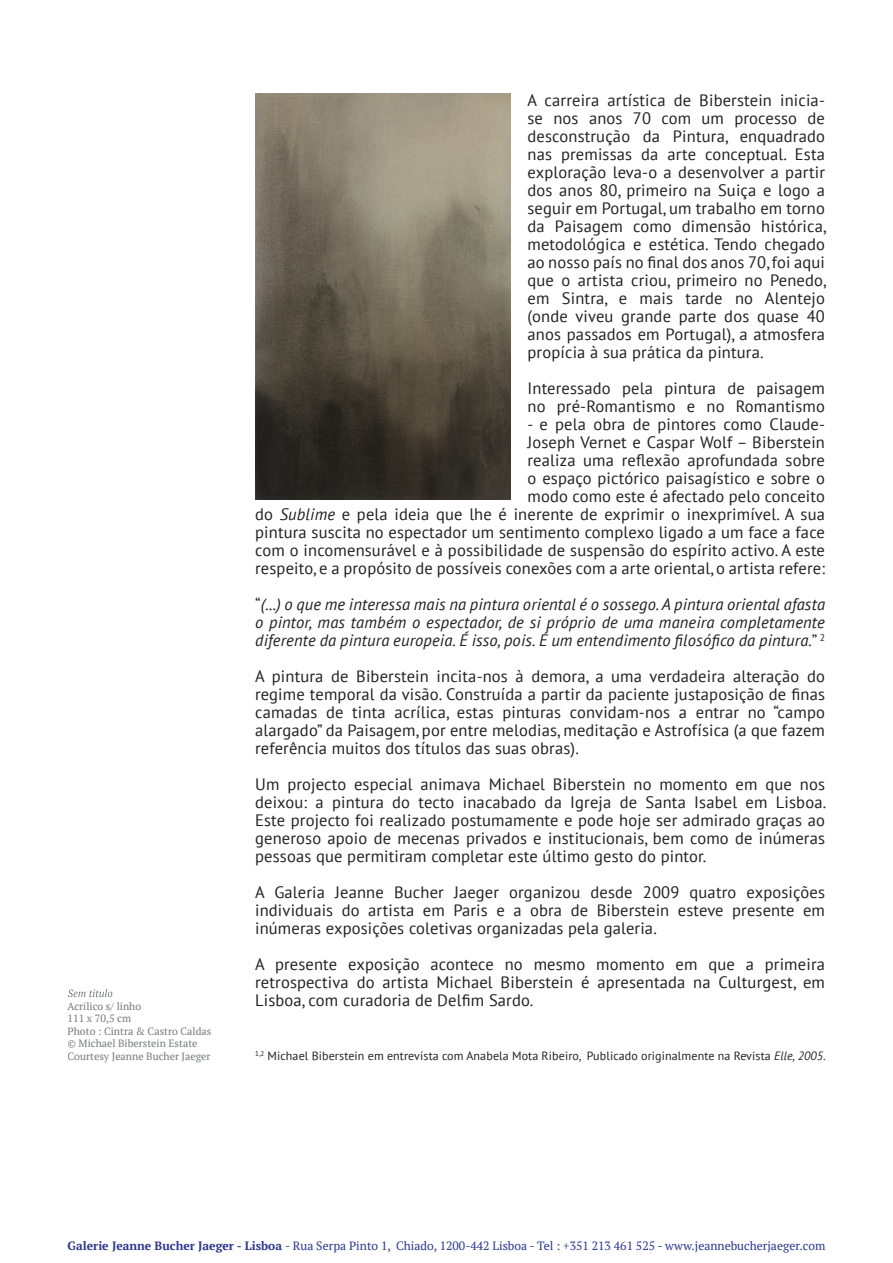
<style>
.page{position:relative;width:893px;height:1263px;background:#fff}
.page>*{position:absolute;margin:0;border:0;box-sizing:border-box;transform-origin:0 0}
.t1{font:16.5px/18px "PT Sans";letter-spacing:.01em;color:#231f20;text-align:justify}
.t2{font:italic 16.5px/18px "PT Sans";letter-spacing:.01em;color:#231f20;text-align:justify}
.t3{font:12px "PT Serif";color:#2c3691}
.t4{font:12px "PT Sans";letter-spacing:.01em;color:#231f20}
.t5{font:10.5px/12.6px "PT Serif";color:#76787b}
.s1{font-style:italic}
.s2{font-style:normal}
.s3{font-weight:700}
</style>
<div class="page">
<img style="left:255px;top:94px;width:255px;height:405px">
<svg style="left:68px;top:989px;width:44px;height:8px"></svg>
<p class="t5" style="left:68px;top:999px;width:145px">Acrilico s/ linho<br>111 x 70,5 cm<br>Photo : Cintra &amp; Castro Caldas © Michael Biberstein Estate<br>Courtesy Jeanne Bucher Jaeger</p>
<p class="t1" style="left:527px;top:91px;width:300px">A carreira artística de Biberstein inicia&shy;se nos anos 70 com um processo de desconstrução da Pintura, enquadrado nas premissas da arte conceptual. Esta exploração leva-o a desenvolver a partir dos anos 80, primeiro na Suiça e logo a seguir em Portugal, um trabalho em torno da Paisagem como dimensão histórica, metodológica e estética. Tendo chegado ao nosso país no final dos anos 70, foi aqui que o artista criou, primeiro no Penedo, em Sintra, e mais tarde no Alentejo (onde viveu grande parte dos quase 40 anos passados em Portugal), a atmosfera propícia à sua prática da pintura.</p>
<p class="t1" style="left:527px;top:379px;width:299px">Interessado pela pintura de paisagem no pré-Romantismo e no Romantismo</p>
<p class="t1" style="left:255px;top:415px;width:571px;text-align:right">- e pela obra de pintores como Claude-<br>Joseph Vernet e Caspar Wolf – Biberstein<br>realiza uma reflexão aprofundada sobre<br>o espaço pictórico paisagístico e sobre o<br>modo como este é afectado pelo conceito<br>do <span class="s1">Sublime</span> e pela ideia que lhe é inerente de exprimir o inexprimível. A sua pintura suscita no espectador um sentimento complexo ligado a um face a face com o incomensurável e à possibilidade de suspensão do espírito activo. A este respeito, e a propósito de possíveis conexões com a arte oriental, o artista refere:</p>
<p class="t2" style="left:255px;top:595px;width:571px"><span class="s2">“</span>(...) o que me interessa mais na pintura oriental é o sossego. A pintura oriental afasta o pintor, mas também o espectador, de si próprio de uma maneira completamente diferente da pintura europeia. É isso, pois. É um entendimento filosófico da pintura.<span class="s2">”</span> <sup>2</sup></p>
<p class="t1" style="left:255px;top:667px;width:571px">A pintura de Biberstein incita-nos à demora, a uma verdadeira alteração do regime temporal da visão. Construída a partir da paciente justaposição de finas camadas de tinta acrílica, estas pinturas convidam-nos a entrar no “campo alargado” da Paisagem, por entre melodias, meditação e Astrofísica (a que fazem referência muitos dos títulos das suas obras).</p>
<p class="t1" style="left:255px;top:775px;width:573px">Um projecto especial animava Michael Biberstein no momento em que nos deixou: a pintura do tecto inacabado da Igreja de Santa Isabel em Lisboa.<br>Este projecto foi realizado postumamente e pode hoje ser admirado graças ao generoso apoio de mecenas privados e institucionais, bem como de inúmeras pessoas que permitiram completar este último gesto do pintor.</p>
<p class="t1" style="left:255px;top:883px;width:571px">A Galeria Jeanne Bucher Jaeger organizou desde 2009 quatro exposições individuais do artista em Paris e a obra de Biberstein esteve presente em inúmeras exposições coletivas organizadas pela galeria.</p>
<p class="t1" style="left:255px;top:955px;width:571px">A presente exposição acontece no mesmo momento em que a primeira retrospectiva do artista Michael Biberstein é apresentada na Culturgest, em Lisboa, com curadoria de Delfim Sardo.</p>
<p class="t4" style="left:255px;top:1048px;width:572px"><sup>1,2</sup> Michael Biberstein em entrevista com Anabela Mota Ribeiro, Publicado originalmente na Revista <span class="s1">Elle, 2005</span>.</p>
<p class="t3" style="left:68px;top:1238px;width:759px"><span class="s3">Galerie Jeanne Bucher Jaeger - Lisboa</span> - Rua Serpa Pinto 1, Chiado, 1200-442 Lisboa - Tel : +351 213 461 525 - www.jeannebucherjaeger.com</p>
</div>
